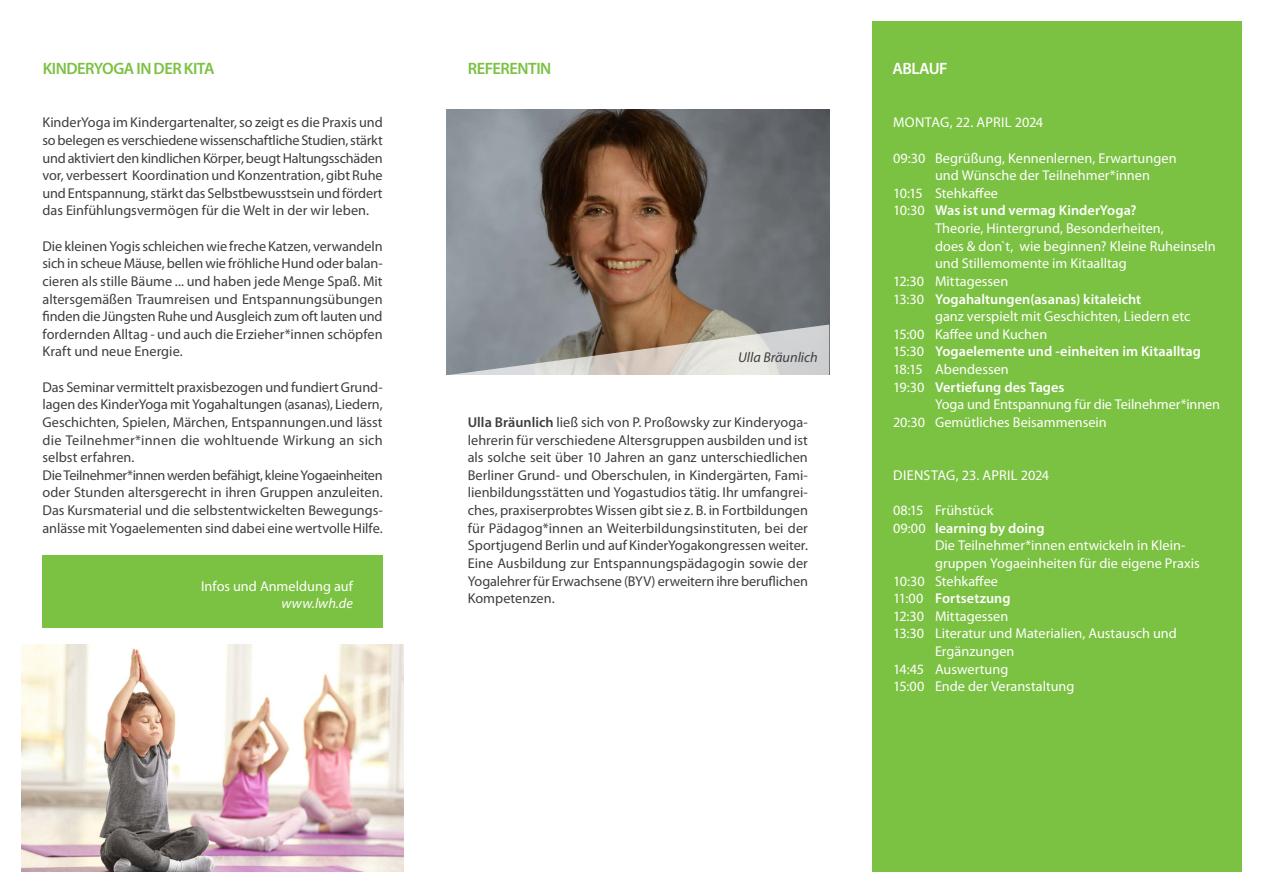
<style>
.page{position:relative;width:1263px;height:893px;background:#fff}
.page>*{position:absolute;margin:0;border:0;box-sizing:border-box;transform-origin:0 0}
.Seitenüberschrift{font:600 16.5px "Myriad Pro";letter-spacing:-.03em;color:#7bc142}
.t1{font:600 16.5px "Myriad Pro";letter-spacing:-.03em;color:#fff}
.t2{font:14.25px/17.7px "Myriad Pro";color:#3e3e3f;text-align:justify}
.t3{font:14.25px "Myriad Pro";color:#fff}
.t4{font:600 14.25px "Myriad Pro";letter-spacing:.005em;color:#fff}
.t5{font:italic 14.25px "Myriad Pro";color:#3e3e3f}
.t6{font:italic 14.25px "Myriad Pro";color:#fff}
.s1{font-weight:600}
.s2{font-weight:400}
</style>
<div class="page">
<div style="left:872px;top:21px;width:370px;height:851px;background:#7bc142"></div>
<img style="left:21px;top:644px;width:383px;height:228px">
<div style="left:43px;top:555px;width:340px;height:72px;background:#7bc142"></div>
<img style="left:446px;top:110px;width:383px;height:264px">
<svg style="left:448px;top:324px;width:381px;height:51px;background:#b0aba5"></svg>
<p class="Seitenüberschrift" style="left:43px;top:58px;width:173px">KINDERYOGA IN DER KITA</p>
<p class="t2" style="left:43px;top:113px;width:342px">KinderYoga im Kindergartenalter, so zeigt es die Praxis und so belegen es verschiedene wissenschaftliche Studien, stärkt und aktiviert den kindlichen Körper, beugt Haltungsschäden vor, verbessert Koordination und Konzentration, gibt Ruhe und Entspannung, stärkt das Selbstbewusstsein und fördert das Einfühlungsvermögen für die Welt in der wir leben.</p>
<p class="t2" style="left:43px;top:237px;width:342px">Die kleinen Yogis schleichen wie freche Katzen, verwandeln sich in scheue Mäuse, bellen wie fröhliche Hund oder balan&shy;cieren als stille Bäume ... und haben jede Menge Spaß. Mit altersgemäßen Traumreisen und Entspannungsübungen finden die Jüngsten Ruhe und Ausgleich zum oft lauten und fordernden Alltag - und auch die Erzieher*innen schöpfen Kraft und neue Energie.</p>
<p class="t2" style="left:43px;top:378px;width:342px">Das Seminar vermittelt praxisbezogen und fundiert Grund&shy;lagen des KinderYoga mit Yogahaltungen (asanas), Liedern, Geschichten, Spielen, Märchen, Entspannungen.und lässt die Teilnehmer*innen die wohltuende Wirkung an sich selbst erfahren.</p>
<p class="t2" style="left:43px;top:466px;width:342px">Die Teilnehmer*innen werden befähigt, kleine Yogaeinheiten oder Stunden altersgerecht in ihren Gruppen anzuleiten.<br>Das Kursmaterial und die selbstentwickelten Bewegungs&shy;anlässe mit Yogaelementen sind dabei eine wertvolle Hilfe.</p>
<p class="t3" style="left:201px;top:577px;width:153px">Infos und Anmeldung auf</p>
<p class="t6" style="left:281px;top:594px;width:73px">www.lwh.de</p>
<p class="Seitenüberschrift" style="left:468px;top:58px;width:85px">REFERENTIN</p>
<p class="t5" style="left:738px;top:349px;width:81px">Ulla Bräunlich</p>
<p class="t2" style="left:468px;top:413px;width:342px"><span class="s1">Ulla Bräunlich</span> ließ sich von P. Proßowsky zur Kinderyoga&shy;lehrerin für verschiedene Altersgruppen ausbilden und ist als solche seit über 10 Jahren an ganz unterschiedlichen Berliner Grund- und Oberschulen, in Kindergärten, Fami&shy;lienbildungsstätten und Yogastudios tätig. Ihr umfangrei&shy;ches, praxiserprobtes Wissen gibt sie z. B. in Fortbildungen für Pädagog*innen an Weiterbildungsinstituten, bei der Sportjugend Berlin und auf KinderYogakongressen weiter.<br>Eine Ausbildung zur Entspannungspädagogin sowie der Yogalehrer für Erwachsene (BYV) erweitern ihre beruflichen Kompetenzen.</p>
<p class="t1" style="left:892px;top:58px;width:57px">ABLAUF</p>
<p class="t3" style="left:893px;top:114px;width:152px">MONTAG, 22. APRIL 2024</p>
<p class="t3" style="left:893px;top:149px;width:285px">09:30 Begrüßung, Kennenlernen, Erwartungen</p>
<p class="t3" style="left:935px;top:167px;width:217px">und Wünsche der Teilnehmer*innen</p>
<p class="t3" style="left:893px;top:184px;width:107px">10:15 Stehkaffee</p>
<p class="t4" style="left:893px;top:202px;width:245px"><span class="s2">10:30</span> Was ist und vermag KinderYoga?</p>
<p class="t3" style="left:935px;top:219px;width:230px">Theorie, Hintergrund, Besonderheiten,</p>
<p class="t3" style="left:935px;top:237px;width:282px">does &amp; don`t, wie beginnen? Kleine Ruheinseln</p>
<p class="t3" style="left:935px;top:255px;width:193px">und Stillemomente im Kitaalltag</p>
<p class="t3" style="left:893px;top:272px;width:117px">12:30 Mittagessen</p>
<p class="t4" style="left:893px;top:290px;width:250px"><span class="s2">13:30</span> Yogahaltungen(asanas) kitaleicht</p>
<p class="t3" style="left:935px;top:308px;width:257px">ganz verspielt mit Geschichten, Liedern etc</p>
<p class="t3" style="left:893px;top:325px;width:156px">15:00 Kaffee und Kuchen</p>
<p class="t4" style="left:893px;top:343px;width:309px"><span class="s2">15:30</span> Yogaelemente und -einheiten im Kitaalltag</p>
<p class="t3" style="left:893px;top:360px;width:117px">18:15 Abendessen</p>
<p class="t4" style="left:893px;top:378px;width:173px"><span class="s2">19:30</span> Vertiefung des Tages</p>
<p class="t3" style="left:935px;top:396px;width:287px">Yoga und Entspannung für die Teilnehmer*innen</p>
<p class="t3" style="left:893px;top:413px;width:215px">20:30 Gemütliches Beisammensein</p>
<p class="t3" style="left:893px;top:466px;width:158px">DIENSTAG, 23. APRIL 2024</p>
<p class="t3" style="left:893px;top:501px;width:102px">08:15 Frühstück</p>
<p class="t4" style="left:893px;top:519px;width:153px"><span class="s2">09:00</span> learning by doing</p>
<p class="t3" style="left:935px;top:537px;width:252px">Die Teilnehmer*innen entwickeln in Klein-</p>
<p class="t3" style="left:935px;top:554px;width:266px">gruppen Yogaeinheiten für die eigene Praxis</p>
<p class="t3" style="left:893px;top:572px;width:107px">10:30 Stehkaffee</p>
<p class="t4" style="left:893px;top:589px;width:119px"><span class="s2">11:00</span> Fortsetzung</p>
<p class="t3" style="left:893px;top:607px;width:117px">12:30 Mittagessen</p>
<p class="t3" style="left:893px;top:625px;width:285px">13:30 Literatur und Materialien, Austausch und</p>
<p class="t3" style="left:935px;top:642px;width:81px">Ergänzungen</p>
<p class="t3" style="left:893px;top:660px;width:117px">14:45 Auswertung</p>
<p class="t3" style="left:893px;top:678px;width:183px">15:00 Ende der Veranstaltung</p>
</div>
